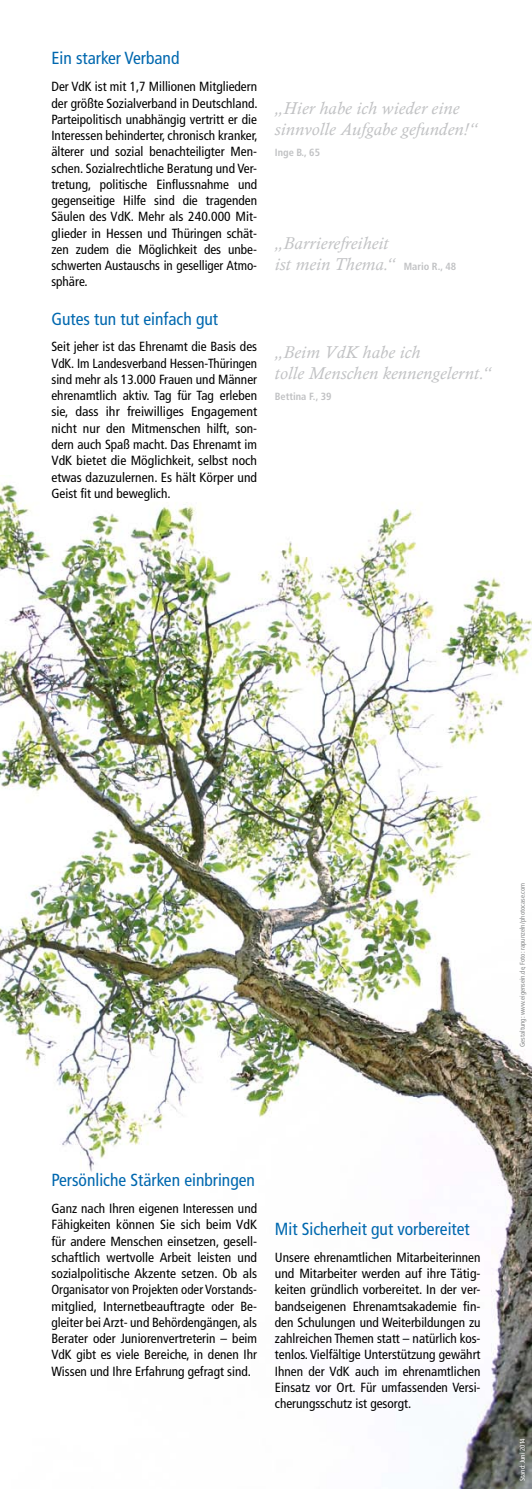
<style>
.page{position:relative;width:532px;height:1489px;background:#fff}
.page>*{position:absolute;margin:0;border:0;box-sizing:border-box;transform-origin:0 0}
.t1{font:italic 17.5px/21.2px "Calisto";letter-spacing:.02em;color:#c1c2c4}
.t2{font:condensed 17.5px "Frutiger";color:#0068af}
.t3{font:condensed 13.25px/16.2px "Frutiger";color:#000;text-align:justify}
.t4{font:700 condensed 10.38px "Frutiger";color:#c1c2c4}
.t5{font:condensed 6.88px "Frutiger";color:#868889}
.t6{font:condensed 6.88px "Frutiger";color:#fff}
.s1{font-family:"Frutiger";font-weight:700;font-style:normal;font-stretch:condensed;font-size:10.38px}
</style>
<div class="page">
<img style="left:0;top:484px;width:531px;height:1004px">
<h1 class="t2" style="left:51px;top:48px;width:129px">Ein starker Verband</h1>
<p class="t3" style="left:51px;top:79px;width:208px">Der VdK ist mit 1,7 Millionen Mitgliedern der größte Sozialverband in Deutschland.<br>Parteipolitisch unabhängig vertritt er die Interessen behinderter, chronisch kranker, älterer und sozial benachteiligter Men&shy;schen. Sozialrechtliche Beratung und Ver&shy;tretung, politische Einflussnahme und gegenseitige Hilfe sind die tragenden Säulen des VdK. Mehr als 240.000 Mit&shy;glieder in Hessen und Thüringen schät&shy;zen zudem die Möglichkeit des unbe&shy;schwerten Austauschs in geselliger Atmo&shy;sphäre.</p>
<h1 class="t2" style="left:51px;top:308px;width:168px">Gutes tun tut einfach gut</h1>
<p class="t3" style="left:51px;top:339px;width:207px">Seit jeher ist das Ehrenamt die Basis des VdK. Im Landesverband Hessen-Thüringen sind mehr als 13.000 Frauen und Männer ehrenamtlich aktiv. Tag für Tag erleben sie, dass ihr freiwilliges Engagement nicht nur den Mitmenschen hilft, son&shy;dern auch Spaß macht. Das Ehrenamt im VdK bietet die Möglichkeit, selbst noch etwas dazuzulernen. Es hält Körper und Geist fit und beweglich.</p>
<h1 class="t1" style="left:275px;top:97px;width:203px">„Hier habe ich wieder eine sinnvolle Aufgabe gefunden!“</h1>
<p class="t4" style="left:275px;top:146px;width:47px">Inge B., 65</p>
<h1 class="t1" style="left:275px;top:232px;width:183px">„Barrierefreiheit<br>ist mein Thema.“ <span class="s1">Mario R., 48</span></h1>
<h1 class="t1" style="left:275px;top:341px;width:217px">„Beim VdK habe ich<br>tolle Menschen kennengelernt.“</h1>
<p class="t4" style="left:275px;top:390px;width:58px">Bettina F., 39</p>
<p class="t5" style="left:518px;top:1046px;width:166px;rotate:-90deg">Gestaltung: www.eigensein.de, Foto: rapunzeln / photocase.com</p>
<h1 class="t2" style="left:51px;top:1169px;width:205px">Persönliche Stärken einbringen</h1>
<p class="t3" style="left:51px;top:1200px;width:207px">Ganz nach Ihren eigenen Interessen und Fähigkeiten können Sie sich beim VdK für andere Menschen einsetzen, gesell&shy;schaftlich wertvolle Arbeit leisten und sozialpolitische Akzente setzen. Ob als Organisator von Projekten oder Vorstands&shy;mitglied, Internetbeauftragte oder Be&shy;gleiter bei Arzt- und Behördengängen, als Berater oder Juniorenvertreterin – beim VdK gibt es viele Bereiche, in denen Ihr Wissen und Ihre Erfahrung gefragt sind.</p>
<h1 class="t2" style="left:275px;top:1218px;width:196px">Mit Sicherheit gut vorbereitet</h1>
<p class="t3" style="left:275px;top:1249px;width:207px">Unsere ehrenamtlichen Mitarbeiterinnen und Mitarbeiter werden auf ihre Tätig&shy;keiten gründlich vorbereitet. In der ver&shy;bandseigenen Ehrenamtsakademie fin&shy;den Schulungen und Weiterbildungen zu zahlreichen Themen statt – natürlich kos&shy;tenlos. Vielfältige Unterstützung gewährt Ihnen der VdK auch im ehrenamtlichen Einsatz vor Ort. Für umfassenden Versi&shy;cherungsschutz ist gesorgt.</p>
<p class="t6" style="left:518px;top:1480px;width:44px;rotate:-90deg">Stand: Juni 2014</p>
</div>
